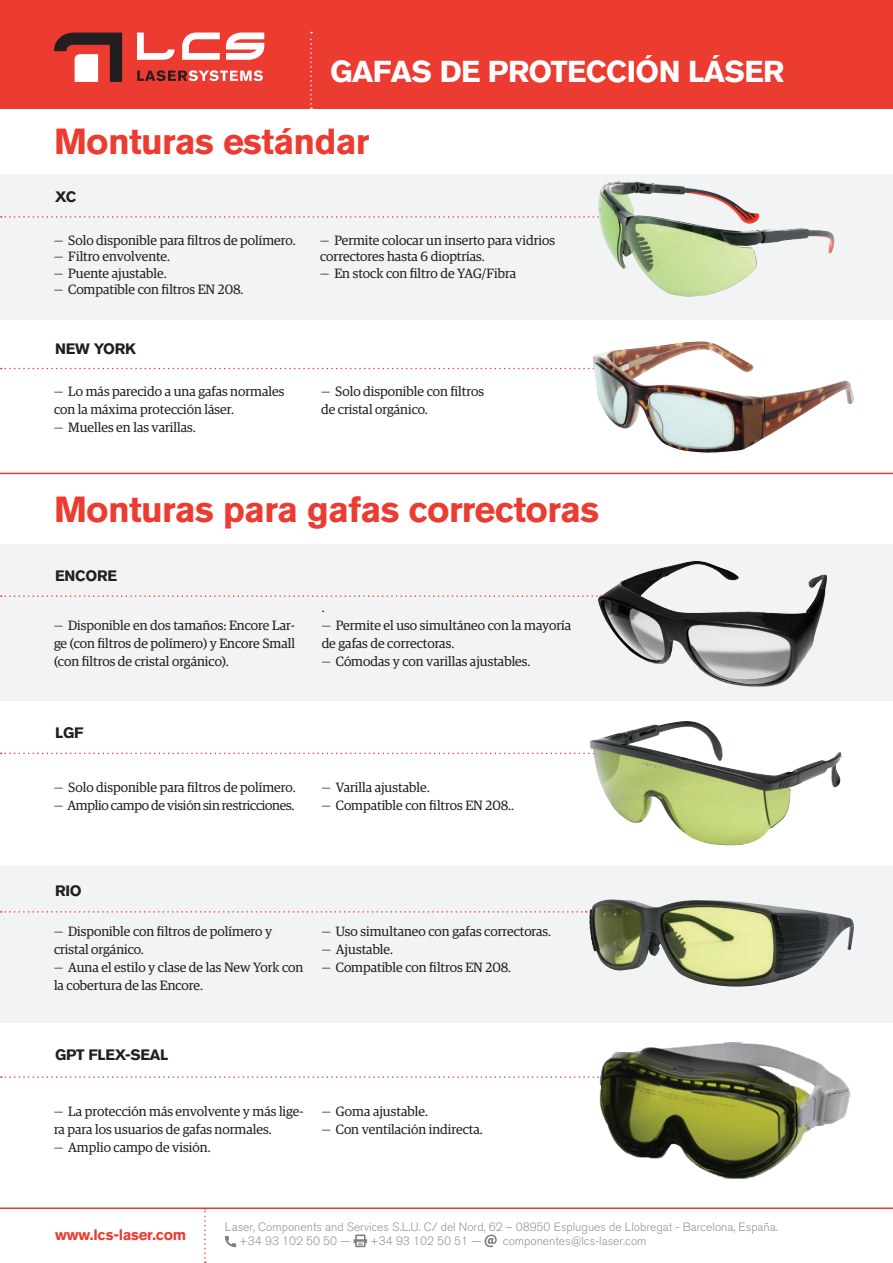
<style>
.page{position:relative;width:893px;height:1263px;background:#fff}
.page>*{position:absolute;margin:0;border:0;box-sizing:border-box;transform-origin:0 0}
.t1{font:700 36px "Akzidenz Grotesk BQ";letter-spacing:-.02em;color:#ec3b31}
.t2{font:700 30px "Akzidenz Grotesk BQ";letter-spacing:-.02em;color:#fff}
.t3{font:700 15px "Akzidenz Grotesk BQ";letter-spacing:-.02em;color:#231f20}
.t4{font:700 15px "Akzidenz Grotesk BQ";letter-spacing:-.02em;color:#ec3b31}
.t5{font:13.5px/18px "Guardian Egyp";color:#231f20}
.t6{font:13.5px "Guardian Egyp";letter-spacing:-.02em;color:#231f20}
.t7{font:300 12px "Akzidenz Grotesk BQ";color:#939598}
</style>
<div class="page">
<div style="left:0;top:0;width:893px;height:108px;background:#ec3b31"></div>
<svg style="left:137px;top:33px;width:38px;height:27px"></svg>
<svg style="left:182px;top:33px;width:38px;height:27px"></svg>
<svg style="left:226px;top:33px;width:38px;height:27px"></svg>
<svg style="left:54px;top:33px;width:68px;height:49px"></svg>
<svg style="left:137px;top:70px;width:126px;height:11px"></svg>
<svg style="left:310px;top:32px;width:2px;height:77px"></svg>
<div style="left:0;top:174px;width:893px;height:146px;background:#f2f3f4"></div>
<div style="left:0;top:545px;width:893px;height:156px;background:#f2f3f4"></div>
<div style="left:0;top:867px;width:893px;height:156px;background:#f2f3f4"></div>
<svg style="left:1px;top:216px;width:597px;height:2px"></svg>
<svg style="left:1px;top:368px;width:592px;height:1px"></svg>
<svg style="left:1px;top:595px;width:583px;height:2px"></svg>
<svg style="left:1px;top:911px;width:586px;height:2px"></svg>
<svg style="left:1px;top:1076px;width:579px;height:2px"></svg>
<svg style="left:1px;top:752px;width:589px;height:2px"></svg>
<img style="left:598px;top:181px;width:237px;height:116px">
<hr style="left:0;top:473px;width:893px;height:1px;background:#ec3b31">
<hr style="left:0;top:1207px;width:893px;height:2px;background:#ec3b31">
<img style="left:589px;top:899px;width:265px;height:54px">
<img style="left:590px;top:721px;width:252px;height:124px">
<svg style="left:225px;top:1236px;width:11px;height:11px"></svg>
<svg style="left:354px;top:1234px;width:13px;height:13px"></svg>
<svg style="left:485px;top:1234px;width:12px;height:13px"></svg>
<svg style="left:204px;top:1209px;width:2px;height:54px"></svg>
<img style="left:593px;top:342px;width:261px;height:111px">
<img style="left:586px;top:544px;width:294px;height:143px">
<img style="left:580px;top:953px;width:275px;height:255px">
<p class="t2" style="left:330px;top:54px;width:456px">GAFAS DE PROTECCIÓN LÁSER</p>
<p class="t1" style="left:54px;top:121px;width:317px">Monturas estándar</p>
<p class="t3" style="left:55px;top:188px;width:23px">XC</p>
<p class="t5" style="left:54px;top:231px;width:243px">— Solo disponible para filtros de polímero.</p>
<p class="t5" style="left:54px;top:247px;width:118px">— Filtro envolvente.</p>
<p class="t5" style="left:54px;top:263px;width:114px">— Puente ajustable.</p>
<p class="t5" style="left:54px;top:279px;width:191px">— Compatible con filtros EN 208.</p>
<p class="t3" style="left:55px;top:340px;width:82px">NEW YORK</p>
<p class="t5" style="left:54px;top:381px;width:232px">— Lo más parecido a una gafas normales con la máxima protección láser.</p>
<p class="t5" style="left:54px;top:417px;width:143px">— Muelles en las varillas.</p>
<p class="t5" style="left:320px;top:232px;width:236px;line-height:16.2px">— Permite colocar un inserto para vidrios correctores hasta 6 dioptrías.</p>
<p class="t5" style="left:320px;top:263px;width:197px">— En stock con filtro de YAG/Fibra</p>
<p class="t5" style="left:321px;top:381px;width:165px">— Solo disponible con filtros de cristal orgánico.</p>
<p class="t1" style="left:54px;top:489px;width:547px">Monturas para gafas correctoras</p>
<p class="t3" style="left:55px;top:567px;width:63px">ENCORE</p>
<p class="t5" style="left:54px;top:615px;width:242px;text-align:justify">— Disponible en dos tamaños: Encore Lar&shy;ge (con filtros de polímero) y Encore Small (con filtros de cristal orgánico).</p>
<p class="t3" style="left:55px;top:724px;width:30px">LGF</p>
<p class="t5" style="left:54px;top:777px;width:243px">— Solo disponible para filtros de polímero.</p>
<p class="t6" style="left:54px;top:796px;width:242px">— Amplio campo de visión sin restricciones.</p>
<p class="t5" style="left:322px;top:597px;width:4px">.</p>
<p class="t5" style="left:322px;top:615px;width:251px">— Permite el uso simultáneo con la mayoría de gafas de correctoras.</p>
<p class="t5" style="left:322px;top:651px;width:210px">— Cómodas y con varillas ajustables.</p>
<p class="t5" style="left:322px;top:777px;width:110px">— Varilla ajustable.</p>
<p class="t5" style="left:322px;top:795px;width:194px">— Compatible con filtros EN 208..</p>
<p class="t3" style="left:55px;top:882px;width:28px">RIO</p>
<p class="t5" style="left:54px;top:921px;width:220px">— Disponible con filtros de polímero y cristal orgánico.</p>
<p class="t5" style="left:54px;top:957px;width:251px">— Auna el estilo y clase de las New York con la cobertura de las Encore.</p>
<p class="t5" style="left:322px;top:921px;width:231px">— Uso simultaneo con gafas correctoras.</p>
<p class="t5" style="left:322px;top:939px;width:73px">— Ajustable.</p>
<p class="t5" style="left:322px;top:957px;width:191px">— Compatible con filtros EN 208.</p>
<p class="t3" style="left:55px;top:1046px;width:115px">GPT FLEX-SEAL</p>
<p class="t5" style="left:54px;top:1101px;width:251px">— La protección más envolvente y más lige&shy;ra para los usuarios de gafas normales.</p>
<p class="t5" style="left:54px;top:1137px;width:158px">— Amplio campo de visión.</p>
<p class="t5" style="left:322px;top:1101px;width:108px">— Goma ajustable.</p>
<p class="t5" style="left:322px;top:1119px;width:163px">— Con ventilación indirecta.</p>
<p class="t4" style="left:55px;top:1226px;width:132px">www.lcs-laser.com</p>
<p class="t7" style="left:225px;top:1220px;width:554px">Laser, Components and Services S.L.U. C/ del Nord, 62 – 08950 Esplugues de Llobregat - Barcelona, España.</p>
<p class="t7" style="left:239px;top:1234px;width:113px">+34 93 102 50 50 —</p>
<p class="t7" style="left:370px;top:1234px;width:113px">+34 93 102 50 51 —</p>
<p class="t7" style="left:503px;top:1234px;width:145px">componentes@lcs-laser.com</p>
</div>
